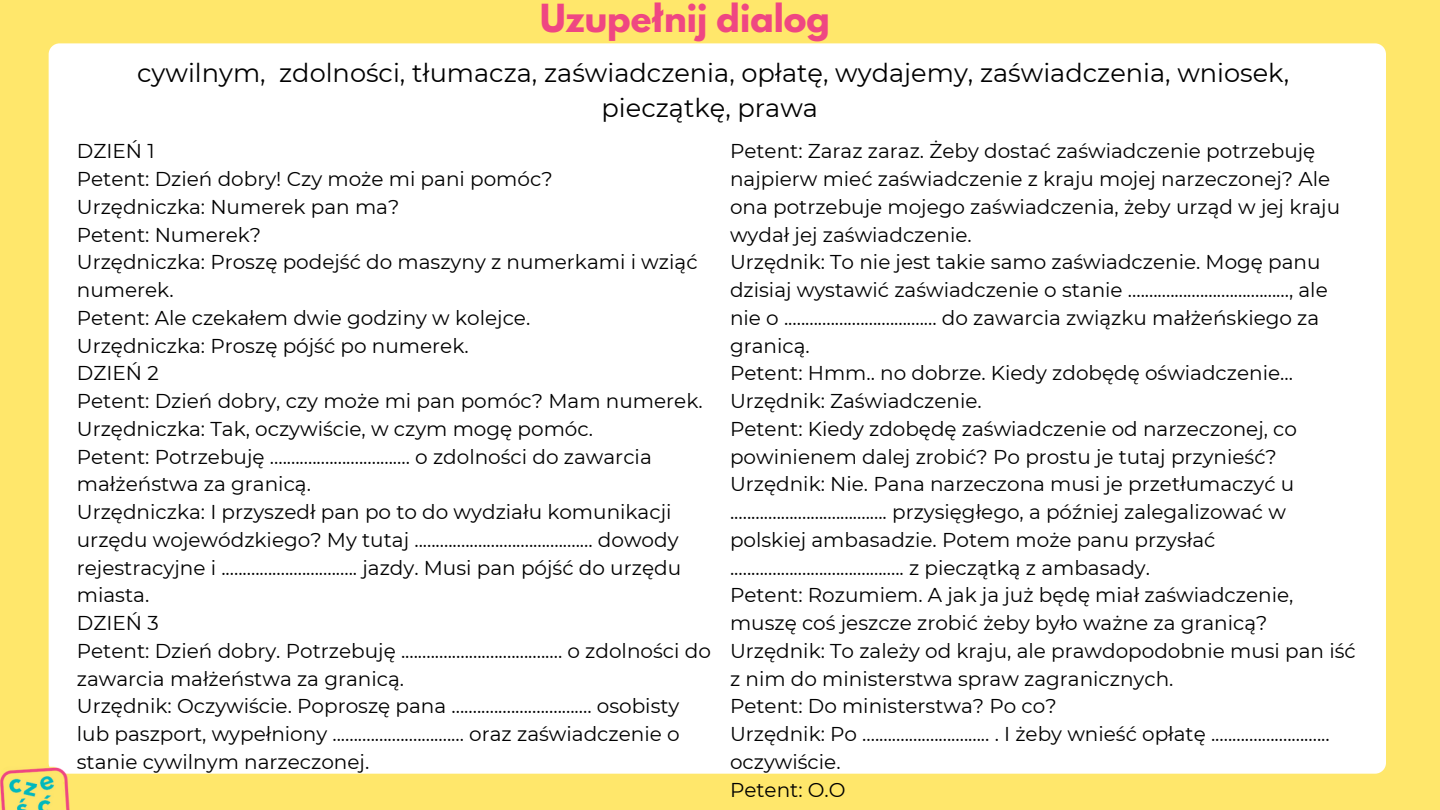
<style>
.page{position:relative;width:1440px;height:810px;background:#ffe76b}
.page>*{position:absolute;margin:0;border:0;box-sizing:border-box;transform-origin:0 0}
.t1{font:700 34.3px "League Spartan";color:#ef4782}
.t2{font:25.7px/35.5px "Montserrat";color:#000;text-align:center}
.t3{font:20px/27.8px "Montserrat";color:#000}
</style>
<div class="page">
<div style="left:49px;top:43px;width:1337px;height:731px;background:#fff;border-radius:11px"></div>
<img style="left:0;top:767px;width:69px;height:43px">
<p class="t1" style="left:540px;top:1px;width:292px">Uzupełnij dialog</p>
<p class="t2" style="left:137px;top:55px;width:1154px">cywilnym, zdolności, tłumacza, zaświadczenia, opłatę, wydajemy, zaświadczenia, wniosek, pieczątkę, prawa</p>
<p class="t3" style="left:77px;top:137px;width:79px">DZIEŃ 1</p>
<p class="t3" style="left:77px;top:165px;width:477px">Petent: Dzień dobry! Czy może mi pani pomóc?</p>
<p class="t3" style="left:77px;top:193px;width:324px">Urzędniczka: Numerek pan ma?</p>
<p class="t3" style="left:77px;top:221px;width:186px">Petent: Numerek?</p>
<p class="t3" style="left:77px;top:248px;width:622px">Urzędniczka: Proszę podejść do maszyny z numerkami i wziąć numerek.</p>
<p class="t3" style="left:77px;top:304px;width:455px">Petent: Ale czekałem dwie godziny w kolejce.</p>
<p class="t3" style="left:77px;top:332px;width:393px">Urzędniczka: Proszę pójść po numerek.</p>
<p class="t3" style="left:77px;top:359px;width:83px">DZIEŃ 2</p>
<p class="t3" style="left:77px;top:387px;width:627px">Petent: Dzień dobry, czy może mi pan pomóc? Mam numerek.</p>
<p class="t3" style="left:77px;top:415px;width:518px">Urzędniczka: Tak, oczywiście, w czym mogę pomóc.</p>
<p class="t3" style="left:77px;top:443px;width:576px">Petent: Potrzebuję ................................. o zdolności do zawarcia małżeństwa za granicą.</p>
<p class="t3" style="left:77px;top:498px;width:606px">Urzędniczka: I przyszedł pan po to do wydziału komunikacji urzędu wojewódzkiego? My tutaj .......................................... dowody rejestracyjne i ................................ jazdy. Musi pan pójść do urzędu miasta.</p>
<p class="t3" style="left:77px;top:609px;width:83px">DZIEŃ 3</p>
<p class="t3" style="left:77px;top:637px;width:636px">Petent: Dzień dobry. Potrzebuję ...................................... o zdolności do zawarcia małżeństwa za granicą.</p>
<p class="t3" style="left:77px;top:692px;width:604px;text-align:justify">Urzędnik: Oczywiście. Poproszę pana ................................. osobisty lub paszport, wypełniony ............................... oraz zaświadczenie o stanie cywilnym narzeczonej.</p>
<p class="t3" style="left:730px;top:137px;width:612px">Petent: Zaraz zaraz. Żeby dostać zaświadczenie potrzebuję najpierw mieć zaświadczenie z kraju mojej narzeczonej? Ale ona potrzebuje mojego zaświadczenia, żeby urząd w jej kraju wydał jej zaświadczenie.</p>
<p class="t3" style="left:730px;top:248px;width:599px">Urzędnik: To nie jest takie samo zaświadczenie. Mogę panu dzisiaj wystawić zaświadczenie o stanie ......................................, ale nie o .................................... do zawarcia związku małżeńskiego za granicą.</p>
<p class="t3" style="left:730px;top:359px;width:564px">Petent: Hmm.. no dobrze. Kiedy zdobędę oświadczenie...</p>
<p class="t3" style="left:730px;top:387px;width:253px">Urzędnik: Zaświadczenie.</p>
<p class="t3" style="left:730px;top:415px;width:569px">Petent: Kiedy zdobędę zaświadczenie od narzeczonej, co powinienem dalej zrobić? Po prostu je tutaj przynieść?</p>
<p class="t3" style="left:730px;top:470px;width:566px">Urzędnik: Nie. Pana narzeczona musi je przetłumaczyć u ..................................... przysięgłego, a później zalegalizować w polskiej ambasadzie. Potem może panu przysłać ......................................... z pieczątką z ambasady.</p>
<p class="t3" style="left:730px;top:581px;width:565px">Petent: Rozumiem. A jak ja już będę miał zaświadczenie, muszę coś jeszcze zrobić żeby było ważne za granicą?</p>
<p class="t3" style="left:730px;top:637px;width:627px">Urzędnik: To zależy od kraju, ale prawdopodobnie musi pan iść z nim do ministerstwa spraw zagranicznych.</p>
<p class="t3" style="left:730px;top:692px;width:328px">Petent: Do ministerstwa? Po co?</p>
<p class="t3" style="left:730px;top:720px;width:601px">Urzędnik: Po .............................. . I żeby wnieść opłatę ............................ oczywiście.</p>
<p class="t3" style="left:730px;top:776px;width:117px">Petent: O.O</p>
</div>
